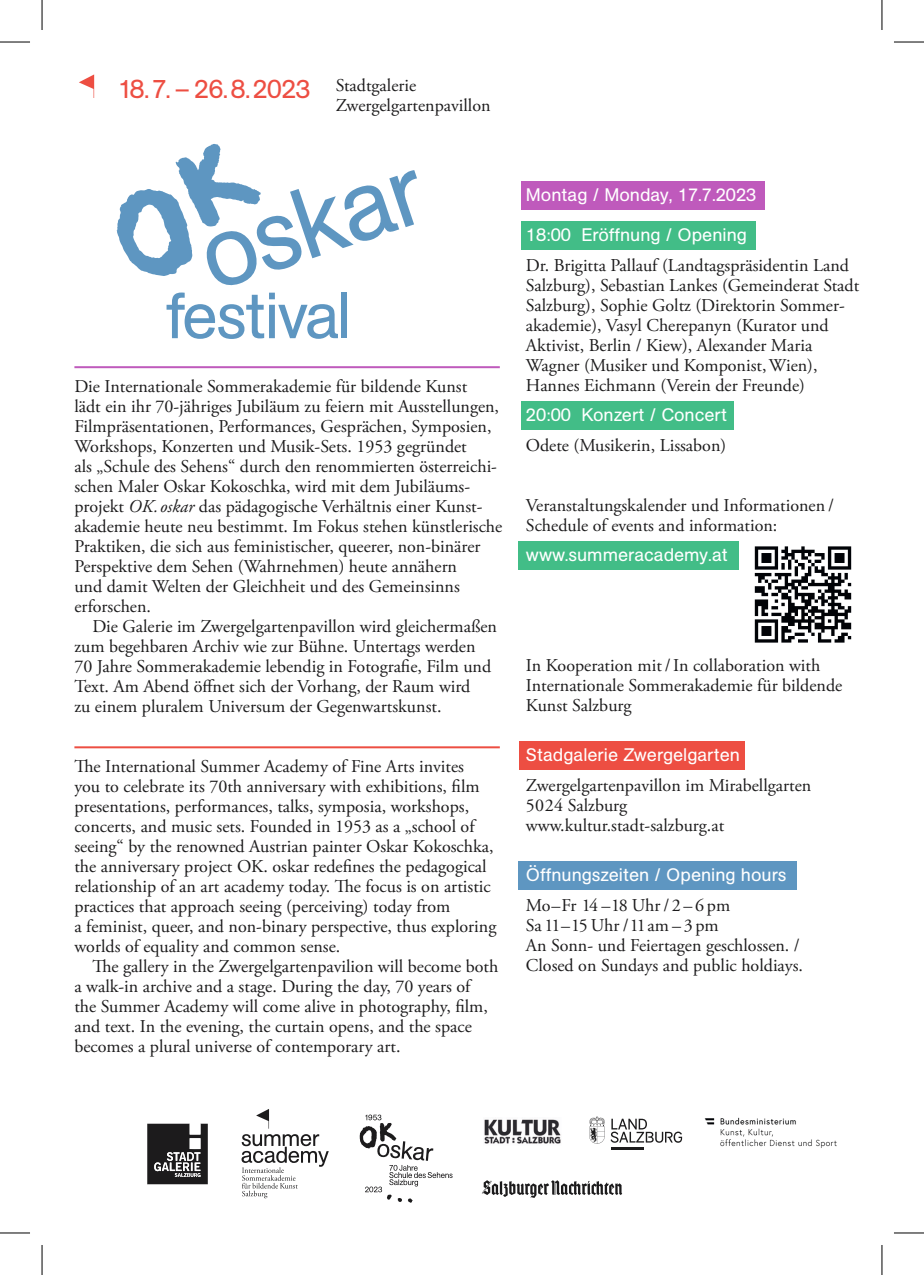
<style>
.page{position:relative;width:924px;height:1275px;background:#fff}
.page>*{position:absolute;margin:0;border:0;box-sizing:border-box;transform-origin:0 0}
.t1{font:64.4px "AG Book Pro";letter-spacing:-.03em;color:#5e96c1}
.t2{font:26px "AG Book Pro";letter-spacing:-.01em;color:#ed4e42}
.t3{font:18px/20px "Adobe Garamond Pro";color:#1c1b1c}
.t4{font:18px "AG Book Pro";color:#fff}
.t5{font:18px "Adobe Garamond Pro";letter-spacing:-.025em;color:#1c1b1c}
.s1{font-style:italic}
</style>
<div class="page">
<div style="left:521px;top:181px;width:243px;height:28px;background:#bf5abc"></div>
<div style="left:521px;top:221px;width:234px;height:28px;background:#42bd87"></div>
<div style="left:521px;top:401px;width:213px;height:28px;background:#42bd87"></div>
<div style="left:518px;top:741px;width:226px;height:28px;background:#ed4e42"></div>
<div style="left:518px;top:541px;width:220px;height:28px;background:#42bd87"></div>
<div style="left:518px;top:861px;width:278px;height:28px;background:#5e96c1"></div>
<svg style="left:79px;top:74px;width:15px;height:24px"></svg>
<img style="left:704px;top:1117px;width:133px;height:31px">
<svg style="left:589px;top:1116px;width:15px;height:27px"></svg>
<hr style="left:611px;top:1146px;width:32px;height:3px;background:#1c1b1c">
<svg style="left:610px;top:1118px;width:71px;height:24px"></svg>
<img style="left:484px;top:1119px;width:77px;height:25px">
<svg style="left:482px;top:1180px;width:140px;height:18px"></svg>
<svg style="left:117px;top:144px;width:300px;height:142px"></svg>
<svg style="left:359px;top:1114px;width:93px;height:88px"></svg>
<svg style="left:256px;top:1109px;width:13px;height:19px"></svg>
<svg style="left:241px;top:1134px;width:87px;height:64px"></svg>
<svg style="left:147px;top:1123px;width:61px;height:62px;background:#4b4a4b"></svg>
<hr style="left:74px;top:746px;width:425px;height:2px;background:#ed4e42">
<hr style="left:74px;top:366px;width:425px;height:2px;background:#bf5abc">
<img style="left:754px;top:546px;width:98px;height:97px">
<hr style="left:0;top:42px;width:30px;height:1px;background:#000">
<hr style="left:893px;top:42px;width:30px;height:1px;background:#000">
<hr style="left:0;top:1232px;width:30px;height:1px;background:#000">
<hr style="left:893px;top:1232px;width:30px;height:1px;background:#000">
<hr style="left:42px;top:0;width:1px;height:30px;background:#000">
<hr style="left:42px;top:1245px;width:1px;height:30px;background:#000">
<hr style="left:881px;top:0;width:1px;height:30px;background:#000">
<hr style="left:881px;top:1245px;width:1px;height:30px;background:#000">
<p class="t2" style="left:118px;top:72px;width:194px">18.7. – 26.8.2023</p>
<p class="t3" style="left:335px;top:76px;width:82px">Stadtgalerie</p>
<p class="t3" style="left:335px;top:96px;width:156px">Zwergelgartenpavillon</p>
<p class="t1" style="left:165px;top:274px;width:187px">festival</p>
<p class="t3" style="left:74px;top:376px;width:429px">Die Internationale Sommerakademie für bildende Kunst<br>lädt ein ihr 70-jähriges Jubiläum zu feiern mit Ausstellungen, Filmpräsentationen, Performances, Gesprächen, Symposien, Workshops, Konzerten und Musik-Sets. 1953 gegründet<br>als „Schule des Sehens“ durch den renommierten österreichi&shy;schen Maler Oskar Kokoschka, wird mit dem Jubiläums&shy;projekt <span class="s1">OK. oskar</span> das pädagogische Verhältnis einer Kunst&shy;akademie heute neu bestimmt. Im Fokus stehen künstlerische Praktiken, die sich aus feministischer, queerer, non-binärer Perspektive dem Sehen (Wahrnehmen) heute annähern<br>und damit Welten der Gleichheit und des Gemeinsinns erforschen.</p>
<p class="t3" style="left:74px;top:616px;width:424px;text-indent:18px">Die Galerie im Zwergelgartenpavillon wird gleichermaßen zum begehbaren Archiv wie zur Bühne. Untertags werden 70 Jahre Sommerakademie lebendig in Fotografie, Film und Text. Am Abend öffnet sich der Vorhang, der Raum wird<br>zu einem pluralem Universum der Gegenwartskunst.</p>
<p class="t3" style="left:74px;top:756px;width:423px">The International Summer Academy of Fine Arts invites<br>you to celebrate its 70th anniversary with exhibitions, film presentations, performances, talks, symposia, workshops, concerts, and music sets. Founded in 1953 as a „school of seeing“ by the renowned Austrian painter Oskar Kokoschka, the anniversary project OK. oskar redefines the pedagogical relationship of an art academy today. The focus is on artistic practices that approach seeing (perceiving) today from<br>a feminist, queer, and non-binary perspective, thus exploring worlds of equality and common sense.</p>
<p class="t3" style="left:74px;top:956px;width:425px;text-indent:18px">The gallery in the Zwergelgartenpavilion will become both a walk-in archive and a stage. During the day, 70 years of<br>the Summer Academy will come alive in photography, film, and text. In the evening, the curtain opens, and the space becomes a plural universe of contemporary art.</p>
<p class="t4" style="left:525px;top:183px;width:232px">Montag / Monday, 17.7.2023</p>
<p class="t4" style="left:525px;top:223px;width:222px">18:00 Eröffnung / Opening</p>
<p class="t3" style="left:525px;top:256px;width:334px">Dr. Brigitta Pallauf (Landtagspräsidentin Land Salzburg), Sebastian Lankes (Gemeinderat Stadt Salzburg), Sophie Goltz (Direktorin Sommer&shy;akademie), Vasyl Cherepanyn (Kurator und Aktivist, Berlin / Kiew), Alexander Maria</p>
<p class="t3" style="left:525px;top:356px;width:293px">Wagner (Musiker und Komponist, Wien),<br>Hannes Eichmann (Verein der Freunde)</p>
<p class="t4" style="left:525px;top:403px;width:202px">20:00 Konzert / Concert</p>
<p class="t3" style="left:525px;top:436px;width:202px">Odete (Musikerin, Lissabon)</p>
<p class="t3" style="left:525px;top:496px;width:309px">Veranstaltungskalender und Informationen /<br>Schedule of events and information:</p>
<p class="t4" style="left:525px;top:543px;width:203px">www.summeracademy.at</p>
<p class="t3" style="left:525px;top:656px;width:296px">In Kooperation mit / In collaboration with</p>
<p class="t3" style="left:525px;top:676px;width:318px">Internationale Sommerakademie für bildende<br>Kunst Salzburg</p>
<p class="t4" style="left:525px;top:743px;width:215px">Stadgalerie Zwergelgarten</p>
<p class="t3" style="left:525px;top:776px;width:287px">Zwergelgartenpavillon im Mirabellgarten</p>
<p class="t3" style="left:525px;top:796px;width:103px">5024 Salzburg</p>
<p class="t3" style="left:525px;top:816px;width:200px">www.kultur.stadt-salzburg.at</p>
<p class="t4" style="left:525px;top:863px;width:262px">Öffnungszeiten / Opening hours</p>
<p class="t5" style="left:525px;top:895px;width:206px">Mo – Fr 14 – 18 Uhr / 2 – 6 pm</p>
<p class="t3" style="left:525px;top:916px;width:194px">Sa 11 – 15 Uhr / 11 am – 3 pm</p>
<p class="t3" style="left:525px;top:936px;width:275px">An Sonn- und Feiertagen geschlossen. /</p>
<p class="t3" style="left:525px;top:956px;width:278px">Closed on Sundays and public holdiays.</p>
</div>
